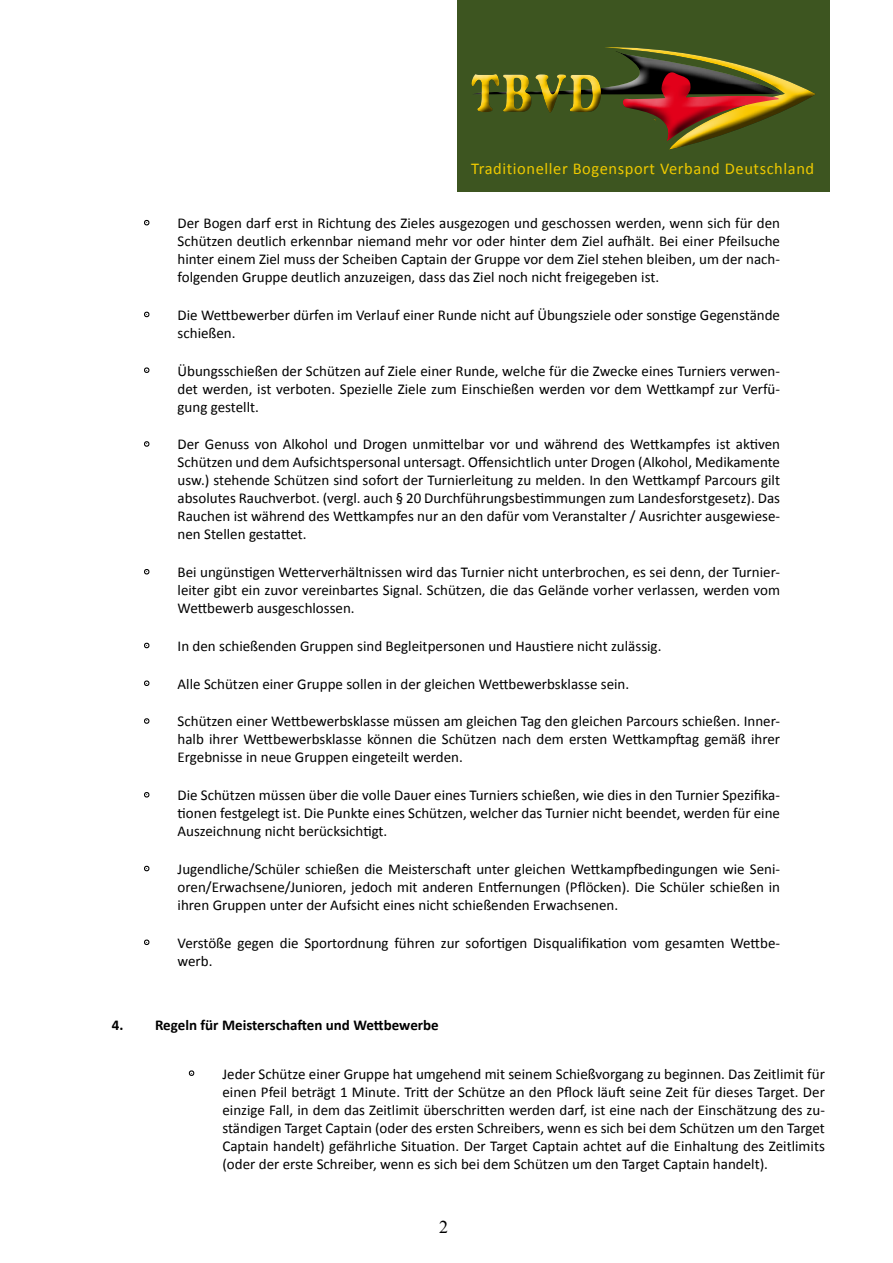
<style>
.page{position:relative;width:893px;height:1263px;background:#fff}
.page>*{position:absolute;margin:0;border:0;box-sizing:border-box;transform-origin:0 0}
.t1{font:18px "Times New Roman";color:#000}
.t2{font:16.5px "Calibri";letter-spacing:.035em;color:#eec900}
.t3{font:15px/18px "Calibri";color:#000;text-align:justify}
.t4{font:700 15px "Calibri";color:#000}
.t5{font:8.7px "Calibri";color:#000}
</style>
<div class="page">
<div style="left:458px;top:0;width:372px;height:191px;background:#3d5520"></div>
<div style="left:468px;top:47px;width:350px;height:116px;background:#000;opacity:.75"></div>
<svg style="left:144px;top:219px;width:6px;height:7px"></svg>
<svg style="left:144px;top:311px;width:6px;height:7px"></svg>
<svg style="left:144px;top:367px;width:6px;height:6px"></svg>
<svg style="left:144px;top:441px;width:6px;height:6px"></svg>
<svg style="left:144px;top:569px;width:6px;height:6px"></svg>
<svg style="left:144px;top:642px;width:6px;height:7px"></svg>
<svg style="left:144px;top:680px;width:6px;height:6px"></svg>
<svg style="left:144px;top:718px;width:6px;height:6px"></svg>
<svg style="left:144px;top:792px;width:6px;height:6px"></svg>
<svg style="left:144px;top:865px;width:6px;height:7px"></svg>
<svg style="left:144px;top:939px;width:6px;height:6px"></svg>
<svg style="left:188px;top:1070px;width:7px;height:6px"></svg>
<div style="left:617px;top:114px;width:45px;height:42px;background:#3d5520;border-radius:50%"></div>
<p class="t2" style="left:471px;top:159px;width:345px">Traditioneller Bogensport Verband Deutschland</p>
<p class="t5" style="left:146px;top:215px;width:4px">.</p>
<p class="t3" style="left:178px;top:213px;width:604px">Der Bogen darf erst in Richtung des Zieles ausgezogen und geschossen werden, wenn sich für den Schützen deutlich erkennbar niemand mehr vor oder hinter dem Ziel aufhält. Bei einer Pfeilsuche hinter einem Ziel muss der Scheiben Captain der Gruppe vor dem Ziel stehen bleiben, um der nach&shy;folgenden Gruppe deutlich anzuzeigen, dass das Ziel noch nicht freigegeben ist.</p>
<p class="t5" style="left:146px;top:307px;width:4px">.</p>
<p class="t3" style="left:178px;top:305px;width:604px">Die Wettbewerber dürfen im Verlauf einer Runde nicht auf Übungsziele oder sonstige Gegenstände schießen.</p>
<p class="t5" style="left:146px;top:362px;width:4px">.</p>
<p class="t3" style="left:178px;top:361px;width:604px">Übungsschießen der Schützen auf Ziele einer Runde, welche für die Zwecke eines Turniers verwen&shy;det werden, ist verboten. Spezielle Ziele zum Einschießen werden vor dem Wettkampf zur Verfü&shy;gung gestellt.</p>
<p class="t5" style="left:146px;top:436px;width:4px">.</p>
<p class="t3" style="left:178px;top:435px;width:604px">Der Genuss von Alkohol und Drogen unmittelbar vor und während des Wettkampfes ist aktiven Schützen und dem Aufsichtspersonal untersagt. Offensichtlich unter Drogen (Alkohol, Medikamente usw.) stehende Schützen sind sofort der Turnierleitung zu melden. In den Wettkampf Parcours gilt absolutes Rauchverbot. (vergl. auch § 20 Durchführungsbestimmungen zum Landesforstgesetz). Das Rauchen ist während des Wettkampfes nur an den dafür vom Veranstalter / Ausrichter ausgewiese&shy;nen Stellen gestattet.</p>
<p class="t5" style="left:146px;top:564px;width:4px">.</p>
<p class="t3" style="left:178px;top:562px;width:604px">Bei ungünstigen Wetterverhältnissen wird das Turnier nicht unterbrochen, es sei denn, der Turnier&shy;leiter gibt ein zuvor vereinbartes Signal. Schützen, die das Gelände vorher verlassen, werden vom Wettbewerb ausgeschlossen.</p>
<p class="t5" style="left:146px;top:638px;width:4px">.</p>
<p class="t3" style="left:178px;top:636px;width:485px">In den schießenden Gruppen sind Begleitpersonen und Haustiere nicht zulässig.</p>
<p class="t5" style="left:146px;top:675px;width:4px">.</p>
<p class="t3" style="left:178px;top:674px;width:453px">Alle Schützen einer Gruppe sollen in der gleichen Wettbewerbsklasse sein.</p>
<p class="t5" style="left:146px;top:713px;width:4px">.</p>
<p class="t3" style="left:178px;top:712px;width:604px">Schützen einer Wettbewerbsklasse müssen am gleichen Tag den gleichen Parcours schießen. Inner&shy;halb ihrer Wettbewerbsklasse können die Schützen nach dem ersten Wettkampftag gemäß ihrer Ergebnisse in neue Gruppen eingeteilt werden.</p>
<p class="t5" style="left:146px;top:787px;width:4px">.</p>
<p class="t3" style="left:178px;top:785px;width:604px">Die Schützen müssen über die volle Dauer eines Turniers schießen, wie dies in den Turnier Spezifika&shy;tionen festgelegt ist. Die Punkte eines Schützen, welcher das Turnier nicht beendet, werden für eine Auszeichnung nicht berücksichtigt.</p>
<p class="t5" style="left:146px;top:861px;width:4px">.</p>
<p class="t3" style="left:178px;top:859px;width:604px">Jugendliche/Schüler schießen die Meisterschaft unter gleichen Wettkampfbedingungen wie Seni&shy;oren/Erwachsene/Junioren, jedoch mit anderen Entfernungen (Pflöcken). Die Schüler schießen in ihren Gruppen unter der Aufsicht eines nicht schießenden Erwachsenen.</p>
<p class="t5" style="left:146px;top:934px;width:4px">.</p>
<p class="t3" style="left:178px;top:933px;width:604px">Verstöße gegen die Sportordnung führen zur sofortigen Disqualifikation vom gesamten Wettbe&shy;werb.</p>
<p class="t4" style="left:112px;top:1016px;width:329px">4. Regeln für Meisterschaften und Wettbewerbe</p>
<p class="t5" style="left:190px;top:1065px;width:4px">.</p>
<p class="t3" style="left:222px;top:1064px;width:604px">Jeder Schütze einer Gruppe hat umgehend mit seinem Schießvorgang zu beginnen. Das Zeitlimit für einen Pfeil beträgt 1 Minute. Tritt der Schütze an den Pflock läuft seine Zeit für dieses Target. Der einzige Fall, in dem das Zeitlimit überschritten werden darf, ist eine nach der Einschätzung des zu&shy;ständigen Target Captain (oder des ersten Schreibers, wenn es sich bei dem Schützen um den Target Captain handelt) gefährliche Situation. Der Target Captain achtet auf die Einhaltung des Zeitlimits (oder der erste Schreiber, wenn es sich bei dem Schützen um den Target Captain handelt).</p>
<p class="t1" style="left:439px;top:1214px;width:10px">2</p>
</div>
